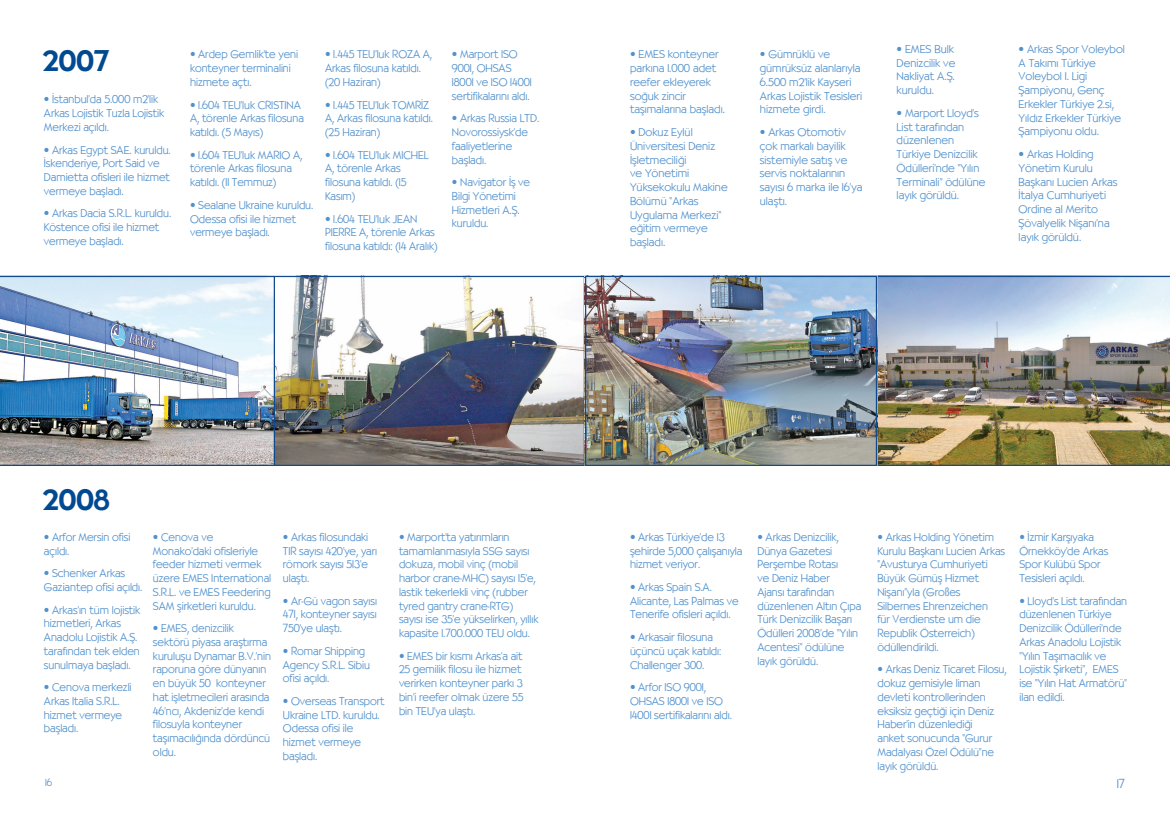
<style>
.page{position:relative;width:1170px;height:815px;background:#fff}
.page>*{position:absolute;margin:0;border:0;box-sizing:border-box;transform-origin:0 0}
.t1{font:500 28.75px "TR Bernhardt";color:#014990}
.t2{font:300 12.5px "TR Bernhardt";color:#5090cc}
.t3{font:300 11.25px/13.8px "TR Bernhardt";letter-spacing:-.005em;color:#5090cc}
.t4{font:300 10px "TR Bernhardt";color:#5090cc}
.s1{font-family:"Helvetica";font-weight:400;font-stretch:condensed}
</style>
<div class="page">
<img style="left:877px;top:276px;width:292px;height:190px">
<img style="left:275px;top:278px;width:600px;height:186px">
<div style="left:273px;top:276px;width:312px;height:190px;border:1px solid #124a8e"></div>
<div style="left:585px;top:276px;width:292px;height:190px;border:1px solid #124a8e"></div>
<img style="left:0;top:276px;width:275px;height:190px">
<p class="t1" style="left:43px;top:44px;width:68px">2007</p>
<p class="t3" style="left:44px;top:93px;width:122px">• İstanbul’da 5.000 m2’lik<br>Arkas Lojistik Tuzla Lojistik<br>Merkezi açıldı.</p>
<p class="t3" style="left:44px;top:143px;width:128px">• Arkas Egypt SAE. kuruldu.<br>İskenderiye, Port Said ve<br>Damietta ofisleri ile hizmet vermeye başladı.</p>
<p class="t3" style="left:44px;top:207px;width:129px">• Arkas Dacia S.R.L. kuruldu.<br>Köstence ofisi ile hizmet vermeye başladı.</p>
<p class="t3" style="left:190px;top:48px;width:110px">• Ardep Gemlik’te yeni konteyner terminalini hizmete açtı.</p>
<p class="t3" style="left:190px;top:98px;width:115px">• 1.604 TEU’luk CRISTINA<br>A, törenle Arkas filosuna katıldı. (5 Mayıs)</p>
<p class="t3" style="left:190px;top:148px;width:114px">• 1.604 TEU’luk MARIO A, törenle Arkas filosuna katıldı. (11 Temmuz)</p>
<p class="t3" style="left:190px;top:198px;width:125px">• Sealane Ukraine kuruldu.<br>Odessa ofisi ile hizmet vermeye başladı.</p>
<p class="t3" style="left:325px;top:48px;width:108px">• 1.445 TEU’luk ROZA A,<br>Arkas filosuna katıldı. (20 Haziran)</p>
<p class="t3" style="left:325px;top:98px;width:109px">• 1.445 TEU’luk TOMRİZ<br>A, Arkas filosuna katıldı. (25 Haziran)</p>
<p class="t3" style="left:325px;top:148px;width:105px">• 1.604 TEU’luk MICHEL<br>A, törenle Arkas filosuna katıldı. (15<br>Kasım)</p>
<p class="t3" style="left:325px;top:212px;width:114px">• 1.604 TEU’luk JEAN<br>PIERRE A, törenle Arkas filosuna katıldı: (14 Aralık)</p>
<p class="t3" style="left:452px;top:48px;width:81px">• Marport ISO<br>9001, OHSAS<br>18001 ve ISO 14001 sertifikalarını aldı.</p>
<p class="t3" style="left:452px;top:112px;width:89px">• Arkas Russia LTD.<br>Novorossiysk’de faaliyetlerine başladı.</p>
<p class="t3" style="left:452px;top:176px;width:80px">• Navigator İş ve<br>Bilgi Yönetimi<br>Hizmetleri A.Ş. kuruldu.</p>
<p class="t3" style="left:630px;top:48px;width:96px">• EMES konteyner parkına 1.000 adet reefer ekleyerek soğuk zincir taşımalarına başladı.</p>
<p class="t3" style="left:630px;top:125px;width:99px">• Dokuz Eylül<br>Üniversitesi Deniz<br>İşletmeciliği<br>ve Yönetimi<br>Yüksekokulu Makine<br>Bölümü “Arkas<br>Uygulama Merkezi” eğitim vermeye başladı.</p>
<p class="t3" style="left:759px;top:48px;width:104px">• Gümrüklü ve gümrüksüz alanlarıyla<br>6.500 m2’lik Kayseri<br>Arkas Lojistik Tesisleri hizmete girdi.</p>
<p class="t3" style="left:759px;top:125px;width:104px">• Arkas Otomotiv çok markalı bayilik sistemiyle satış ve servis noktalarının sayısı 6 marka ile 16’ya ulaştı.</p>
<p class="t3" style="left:896px;top:42px;width:60px">• EMES Bulk<br>Denizcilik ve<br>Nakliyat A.Ş. kuruldu.</p>
<p class="t3" style="left:896px;top:106px;width:90px">• Marport Lloyd’s<br>List tarafından düzenlenen<br>Türkiye Denizcilik<br>Ödülleri’nde “Yılın<br>Terminali” ödülüne layık görüldü.</p>
<p class="t3" style="left:1018px;top:42px;width:108px">• Arkas Spor Voleybol<br>A Takımı Türkiye<br>Voleybol 1. Ligi<br>Şampiyonu, Genç<br>Erkekler Türkiye 2.si,<br>Yıldız Erkekler Türkiye<br>Şampiyonu oldu.</p>
<p class="t3" style="left:1018px;top:147px;width:100px">• Arkas Holding<br>Yönetim Kurulu<br>Başkanı Lucien Arkas<br>İtalya Cumhuriyeti<br>Ordine al Merito<br>Şövalyelik Nişanı’na layık görüldü.</p>
<p class="t1" style="left:43px;top:484px;width:68px">2008</p>
<p class="t3" style="left:44px;top:530px;width:88px">• Arfor Mersin ofisi açıldı.</p>
<p class="t3" style="left:44px;top:566px;width:100px">• Schenker Arkas<br>Gaziantep ofisi açıldı.</p>
<p class="t3" style="left:44px;top:603px;width:98px">• Arkas’ın tüm lojistik hizmetleri, Arkas<br>Anadolu Lojistik A.Ş. tarafından tek elden sunulmaya başladı.</p>
<p class="t3" style="left:44px;top:680px;width:89px">• Cenova merkezli<br>Arkas Italia S.R.L. hizmet vermeye başladı.</p>
<p class="t3" style="left:153px;top:530px;width:120px">• Cenova ve<br>Monako’daki ofisleriyle feeder hizmeti vermek üzere EMES International<br>S.R.L. ve EMES Feedering<br>SAM şirketleri kuruldu.</p>
<p class="t3" style="left:153px;top:621px;width:119px">• EMES, denizcilik sektörü piyasa araştırma kuruluşu Dynamar B.V.’nin raporuna göre dünyanın en büyük 50 konteyner hat işletmecileri arasında<br>46’ncı, Akdeniz’de kendi filosuyla konteyner taşımacılığında dördüncü oldu.</p>
<p class="t3" style="left:283px;top:530px;width:96px">• Arkas filosundaki<br>TIR sayısı 420’ye, yarı römork sayısı 513’e ulaştı.</p>
<p class="t3" style="left:283px;top:594px;width:96px;text-align:justify">• Ar-Gü vagon sayısı 471, konteyner sayısı 750’ye ulaştı.</p>
<p class="t3" style="left:283px;top:644px;width:89px">• Romar Shipping<br>Agency S.R.L. Sibiu ofisi açıldı.</p>
<p class="t3" style="left:283px;top:694px;width:103px">• Overseas Transport<br>Ukraine LTD. kuruldu.<br>Odessa ofisi ile hizmet vermeye başladı.</p>
<p class="t3" style="left:399px;top:530px;width:141px">• Marport’ta yatırımların tamamlanmasıyla SSG sayısı dokuza, mobil vinç (mobil harbor crane-MHC) sayısı 15’e, lastik tekerlekli vinç (rubber tyred gantry crane-RTG) sayısı ise 35’e yükselirken, yıllık kapasite 1.700.000 TEU oldu.</p>
<p class="t3" style="left:399px;top:649px;width:126px">• EMES bir kısmı Arkas’a ait<br>25 gemilik filosu ile hizmet verirken konteyner parkı 3 bin’i reefer olmak üzere 55 bin TEU’ya ulaştı.</p>
<p class="t3" style="left:630px;top:530px;width:114px">• Arkas Türkiye’de 13 şehirde 5,000 çalışanıyla hizmet veriyor.</p>
<p class="t3" style="left:630px;top:580px;width:110px">• Arkas Spain S.A.<br>Alicante, Las Palmas ve<br>Tenerife ofisleri açıldı.</p>
<p class="t3" style="left:630px;top:630px;width:93px">• Arkasair filosuna üçüncü uçak katıldı:<br>Challenger 300.</p>
<p class="t3" style="left:630px;top:680px;width:103px">• Arfor ISO 9001,<br>OHSAS 18001 ve ISO<br>14001 sertifikalarını aldı.</p>
<p class="t3" style="left:757px;top:530px;width:105px">• Arkas Denizcilik,<br>Dünya Gazetesi<br>Perşembe Rotası<br>ve Deniz Haber<br>Ajansı tarafından düzenlenen Altın Çıpa<br>Türk Denizcilik Başarı<br>Ödülleri 2008’de “Yılın<br>Acentesi” ödülüne layık görüldü.</p>
<p class="t3" style="left:877px;top:530px;width:129px">• Arkas Holding Yönetim<br>Kurulu Başkanı Lucien Arkas “Avusturya Cumhuriyeti<br>Büyük Gümüş Hizmet<br>Nişanı”yla (Gro<span class="s1">ß</span>es<br>Silbernes Ehrenzeichen<br>für Verdienste um die<br>Republik Österreich) ödüllendirildi.</p>
<p class="t3" style="left:877px;top:663px;width:131px">• Arkas Deniz Ticaret Filosu, dokuz gemisiyle liman devleti kontrollerinden eksiksiz geçtiği için Deniz<br>Haber’in düzenlediği<br>anket sonucunda “Gurur<br>Madalyası Özel Ödülü”ne layık görüldü.</p>
<p class="t3" style="left:1019px;top:530px;width:90px">• İzmir Karşıyaka<br>Örnekköy’de Arkas<br>Spor Kulübü Spor<br>Tesisleri açıldı.</p>
<p class="t3" style="left:1019px;top:594px;width:109px">• Lloyd’s List tarafından düzenlenen Türkiye<br>Denizcilik Ödülleri’nde<br>Arkas Anadolu Lojistik “Yılın Taşımacılık ve<br>Lojistik Şirketi”, EMES ise “Yılın Hat Armatörü” ilan edildi.</p>
<p class="t4" style="left:45px;top:776px;width:9px">16</p>
<p class="t2" style="left:1116px;top:776px;width:10px">17</p>
</div>
